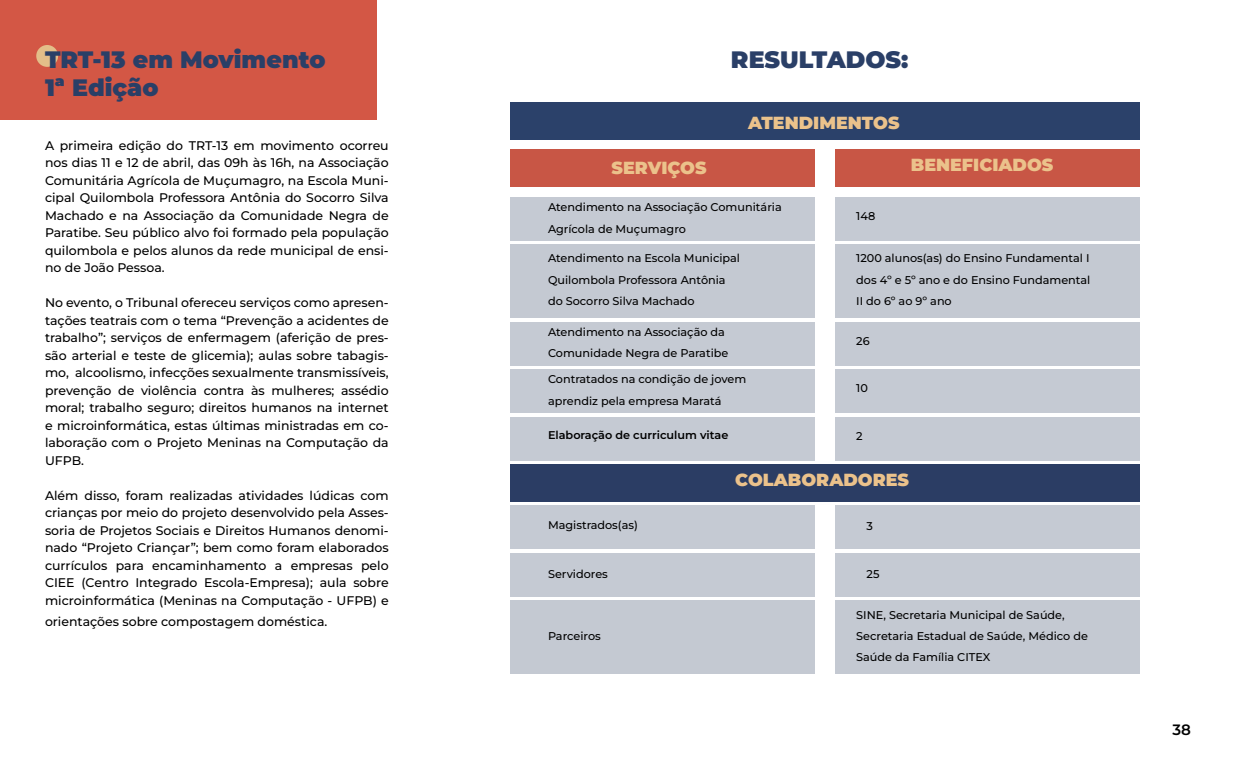
<style>
.page{position:relative;width:1260px;height:765px;background:#fff}
.page>*{position:absolute;margin:0;border:0;box-sizing:border-box;transform-origin:0 0}
.t1{font:900 23.75px "Montserrat";color:#2a3f67}
.t2{font:900 17.5px "Montserrat";color:#ebc28b}
.t3{font:600 15px "Montserrat";color:#000}
.t4{font:500 12.5px/17.5px "Montserrat";color:#000;text-align:justify}
.t5{font:500 11.25px/21.2px "Montserrat";color:#000;text-align:justify}
.t6{font:600 11.25px "Montserrat";color:#000}
</style>
<div class="page">
<div style="left:0;top:0;width:376px;height:120px;background:#d35745"></div>
<div style="left:36px;top:45px;width:22px;height:22px;background:#e3be89;border-radius:50%"></div>
<div style="left:510px;top:102px;width:630px;height:37px;background:#2b416a"></div>
<div style="left:510px;top:464px;width:630px;height:38px;background:#2b3d64"></div>
<div style="left:510px;top:149px;width:304px;height:38px;background:#c85645"></div>
<div style="left:510px;top:197px;width:304px;height:44px;background:#c5cad3"></div>
<div style="left:836px;top:197px;width:304px;height:44px;background:#c5cad3"></div>
<div style="left:836px;top:322px;width:304px;height:44px;background:#c5cad3"></div>
<div style="left:510px;top:322px;width:304px;height:44px;background:#c5cad3"></div>
<div style="left:510px;top:369px;width:304px;height:44px;background:#c5cad3"></div>
<div style="left:836px;top:369px;width:304px;height:44px;background:#c5cad3"></div>
<div style="left:510px;top:417px;width:304px;height:44px;background:#c5cad3"></div>
<div style="left:510px;top:506px;width:304px;height:43px;background:#c5cad3"></div>
<div style="left:510px;top:553px;width:304px;height:44px;background:#c5cad3"></div>
<div style="left:836px;top:417px;width:304px;height:44px;background:#c5cad3"></div>
<div style="left:836px;top:506px;width:304px;height:43px;background:#c5cad3"></div>
<div style="left:836px;top:553px;width:304px;height:44px;background:#c5cad3"></div>
<div style="left:510px;top:244px;width:304px;height:74px;background:#c4c9d2"></div>
<div style="left:510px;top:601px;width:304px;height:73px;background:#c4c9d2"></div>
<div style="left:836px;top:244px;width:304px;height:74px;background:#c4c9d2"></div>
<div style="left:836px;top:601px;width:304px;height:73px;background:#c4c9d2"></div>
<div style="left:836px;top:149px;width:304px;height:38px;background:#c85645"></div>
<p class="t1" style="left:45px;top:42px;width:282px">TRT-13 em Movimento</p>
<p class="t1" style="left:45px;top:70px;width:115px">1ª Edição</p>
<p class="t4" style="left:45px;top:136px;width:345px">A primeira edição do TRT-13 em movimento ocorreu nos dias 11 e 12 de abril, das 09h às 16h, na Associação Comunitária Agrícola de Muçumagro, na Escola Muni&shy;cipal Quilombola Professora Antônia do Socorro Silva Machado e na Associação da Comunidade Negra de Paratibe. Seu público alvo foi formado pela população quilombola e pelos alunos da rede municipal de ensi&shy;no de João Pessoa.</p>
<p class="t4" style="left:45px;top:293px;width:345px">No evento, o Tribunal ofereceu serviços como apresen&shy;tações teatrais com o tema “Prevenção a acidentes de trabalho”; serviços de enfermagem (aferição de pres&shy;são arterial e teste de glicemia); aulas sobre tabagis&shy;mo, alcoolismo, infecções sexualmente transmissíveis, prevenção de violência contra às mulheres; assédio moral; trabalho seguro; direitos humanos na internet e microinformática, estas últimas ministradas em co&shy;laboração com o Projeto Meninas na Computação da UFPB.</p>
<p class="t4" style="left:45px;top:486px;width:345px">Além disso, foram realizadas atividades lúdicas com crianças por meio do projeto desenvolvido pela Asses&shy;soria de Projetos Sociais e Direitos Humanos denomi&shy;nado “Projeto Criançar”; bem como foram elaborados currículos para encaminhamento a empresas pelo CIEE (Centro Integrado Escola-Empresa); aula sobre microinformática (Meninas na Computação - UFPB) e</p>
<p class="t4" style="left:45px;top:612px;width:284px">orientações sobre compostagem doméstica.</p>
<p class="t1" style="left:731px;top:42px;width:179px">RESULTADOS:</p>
<p class="t2" style="left:748px;top:110px;width:153px">ATENDIMENTOS</p>
<p class="t2" style="left:612px;top:155px;width:97px">SERVIÇOS</p>
<p class="t2" style="left:911px;top:152px;width:144px">BENEFICIADOS</p>
<p class="t5" style="left:548px;top:196px;width:235px">Atendimento na Associação Comunitária</p>
<p class="t5" style="left:548px;top:217px;width:139px">Agrícola de Muçumagro</p>
<p class="t5" style="left:856px;top:205px;width:21px">148</p>
<p class="t5" style="left:548px;top:247px;width:194px">Atendimento na Escola Municipal</p>
<p class="t5" style="left:548px;top:268px;width:179px">Quilombola Professora Antônia</p>
<p class="t5" style="left:548px;top:290px;width:148px">do Socorro Silva Machado</p>
<p class="t5" style="left:548px;top:321px;width:178px">Atendimento na Associação da</p>
<p class="t5" style="left:548px;top:342px;width:182px">Comunidade Negra de Paratibe</p>
<p class="t5" style="left:548px;top:368px;width:200px">Contratados na condição de jovem</p>
<p class="t5" style="left:548px;top:390px;width:175px">aprendiz pela empresa Maratá</p>
<p class="t6" style="left:548px;top:427px;width:182px">Elaboração de curriculum vitae</p>
<p class="t5" style="left:856px;top:247px;width:236px">1200 alunos(as) do Ensino Fundamental I dos 4º e 5º ano e do Ensino Fundamental II do 6º ao 9º ano</p>
<p class="t5" style="left:856px;top:330px;width:15px">26</p>
<p class="t5" style="left:856px;top:377px;width:13px">10</p>
<p class="t5" style="left:856px;top:425px;width:8px">2</p>
<p class="t2" style="left:735px;top:467px;width:175px">COLABORADORES</p>
<p class="t5" style="left:548px;top:514px;width:91px">Magistrados(as)</p>
<p class="t5" style="left:867px;top:515px;width:8px">3</p>
<p class="t5" style="left:548px;top:563px;width:61px">Servidores</p>
<p class="t5" style="left:867px;top:563px;width:14px">25</p>
<p class="t5" style="left:548px;top:625px;width:54px">Parceiros</p>
<p class="t5" style="left:856px;top:603px;width:233px;text-align:left">SINE, Secretaria Municipal de Saúde,<br>Secretaria Estadual de Saúde, Médico de<br>Saúde da Família CITEX</p>
<p class="t3" style="left:1172px;top:719px;width:20px">38</p>
</div>
